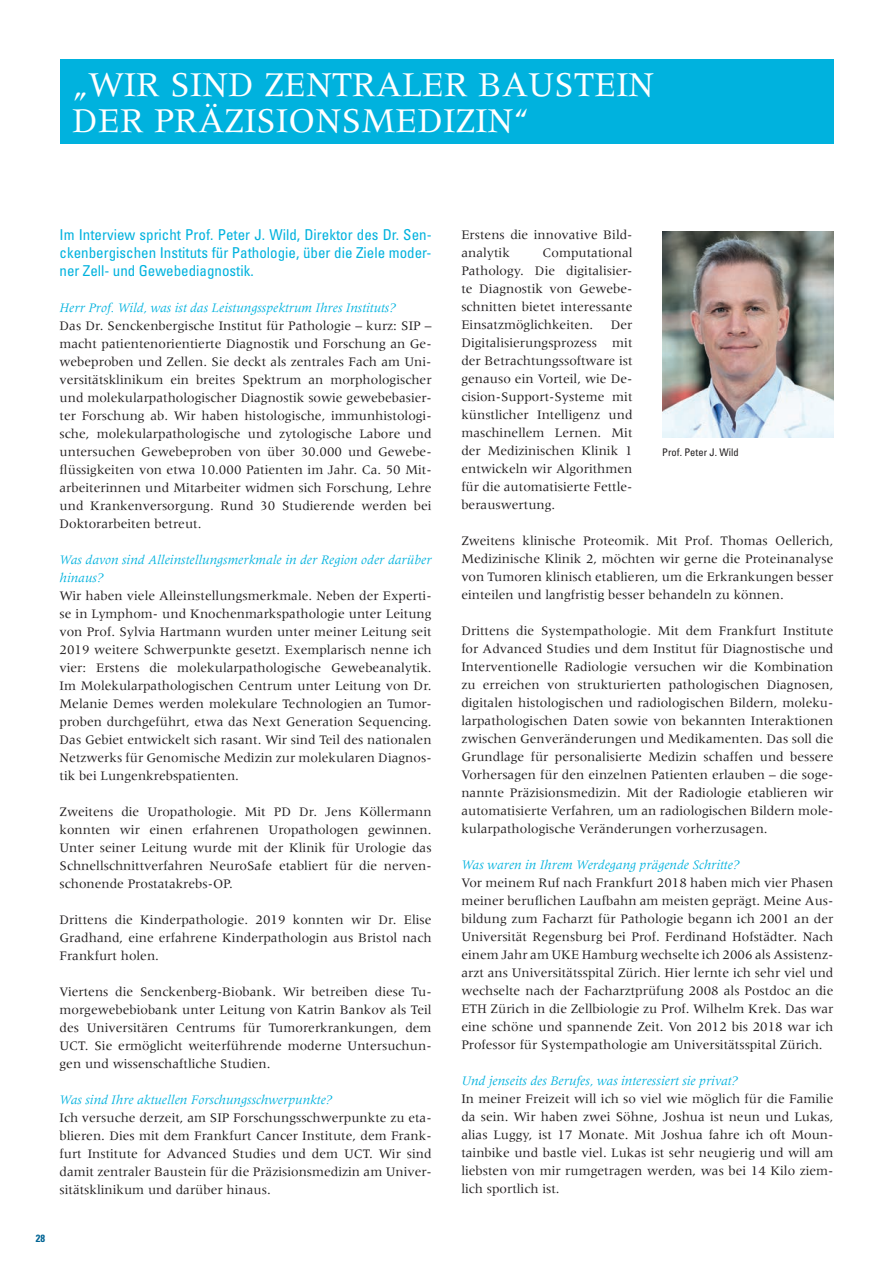
<style>
.page{position:relative;width:893px;height:1263px;background:#fff}
.page>*{position:absolute;margin:0;border:0;box-sizing:border-box;transform-origin:0 0}
.t1{font:36px/36px "Meridien LT Std";color:#fff}
.t2{font:condensed 15px/18px "Univers";color:#00b2de;text-align:justify}
.t3{font:13.5px/18px "Meridien LT Std";color:#231f20;text-align:justify}
.t4{font:italic 13.5px/18px "Meridien LT Std";color:#00b2de}
.t5{font:condensed 10.5px "Univers";color:#231f20}
.t6{font:700 condensed 10.5px "Univers";color:#006494}
</style>
<div class="page">
<img style="left:662px;top:231px;width:171px;height:207px">
<div style="left:60px;top:60px;width:773px;height:84px;background:#00b2de"></div>
<h1 class="t1" style="left:72px;top:66px;width:583px">„WIR SIND ZENTRALER BAUSTEIN<br>DER PRÄZISIONSMEDIZIN“</h1>
<p class="t2" style="left:60px;top:225px;width:374px">Im Interview spricht Prof. Peter J. Wild, Direktor des Dr. Sen&shy;ckenbergischen Instituts für Pathologie, über die Ziele moder&shy;ner Zell- und Gewebediagnostik.</p>
<p class="t4" style="left:60px;top:298px;width:337px">Herr Prof. Wild, was ist das Leistungsspektrum Ihres Instituts?</p>
<p class="t3" style="left:60px;top:316px;width:374px">Das Dr. Senckenbergische Institut für Pathologie – kurz: SIP – macht patientenorientierte Diagnostik und Forschung an Ge&shy;webeproben und Zellen. Sie deckt als zentrales Fach am Uni&shy;versitätsklinikum ein breites Spektrum an morphologischer und molekularpathologischer Diagnostik sowie gewebebasier&shy;ter Forschung ab. Wir haben histologische, immunhistologi&shy;sche, molekularpathologische und zytologische Labore und untersuchen Gewebeproben von über 30.000 und Gewebe&shy;flüssigkeiten von etwa 10.000 Patienten im Jahr. Ca. 50 Mit&shy;arbeiterinnen und Mitarbeiter widmen sich Forschung, Lehre und Krankenversorgung. Rund 30 Studierende werden bei Doktorarbeiten betreut.</p>
<p class="t4" style="left:60px;top:550px;width:374px">Was davon sind Alleinstellungsmerkmale in der Region oder darüber hinaus?</p>
<p class="t3" style="left:60px;top:586px;width:374px">Wir haben viele Alleinstellungsmerkmale. Neben der Experti&shy;se in Lymphom- und Knochenmarkspathologie unter Leitung von Prof. Sylvia Hartmann wurden unter meiner Leitung seit 2019 weitere Schwerpunkte gesetzt. Exemplarisch nenne ich vier: Erstens die molekularpathologische Gewebeanalytik.<br>Im Molekularpathologischen Centrum unter Leitung von Dr.<br>Melanie Demes werden molekulare Technologien an Tumor&shy;proben durchgeführt, etwa das Next Generation Sequencing.<br>Das Gebiet entwickelt sich rasant. Wir sind Teil des nationalen Netzwerks für Genomische Medizin zur molekularen Diagnos&shy;tik bei Lungenkrebspatienten.</p>
<p class="t3" style="left:60px;top:802px;width:374px">Zweitens die Uropathologie. Mit PD Dr. Jens Köllermann konnten wir einen erfahrenen Uropathologen gewinnen.<br>Unter seiner Leitung wurde mit der Klinik für Urologie das Schnellschnittverfahren NeuroSafe etabliert für die nerven&shy;schonende Prostatakrebs-OP.</p>
<p class="t3" style="left:60px;top:910px;width:374px">Drittens die Kinderpathologie. 2019 konnten wir Dr. Elise Gradhand, eine erfahrene Kinderpathologin aus Bristol nach Frankfurt holen.</p>
<p class="t3" style="left:60px;top:982px;width:374px">Viertens die Senckenberg-Biobank. Wir betreiben diese Tu&shy;morgewebebiobank unter Leitung von Katrin Bankov als Teil des Universitären Centrums für Tumorerkrankungen, dem UCT. Sie ermöglicht weiterführende moderne Untersuchun&shy;gen und wissenschaftliche Studien.</p>
<p class="t4" style="left:60px;top:1090px;width:274px">Was sind Ihre aktuellen Forschungsschwerpunkte?</p>
<p class="t3" style="left:60px;top:1108px;width:374px">Ich versuche derzeit, am SIP Forschungsschwerpunkte zu eta&shy;blieren. Dies mit dem Frankfurt Cancer Institute, dem Frank&shy;furt Institute for Advanced Studies und dem UCT. Wir sind damit zentraler Baustein für die Präzisionsmedizin am Univer&shy;sitätsklinikum und darüber hinaus.</p>
<p class="t6" style="left:36px;top:1231px;width:11px">28</p>
<p class="t3" style="left:461px;top:226px;width:173px">Erstens die innovative Bild&shy;analytik</p>
<p class="t3" style="left:461px;top:244px;width:173px;text-indent:81px">Computational Pathology. Die digitalisier&shy;te Diagnostik von Gewebe&shy;schnitten bietet interessante Einsatzmöglichkeiten.</p>
<p class="t3" style="left:461px;top:316px;width:173px;text-indent:149px">Der Digitalisierungsprozess mit der Betrachtungssoftware ist genauso ein Vorteil, wie De&shy;cision-Support-Systeme mit künstlicher Intelligenz und maschinellem Lernen. Mit der Medizinischen Klinik 1 entwickeln wir Algorithmen für die automatisierte Fettle&shy;berauswertung.</p>
<p class="t3" style="left:461px;top:532px;width:374px">Zweitens klinische Proteomik. Mit Prof. Thomas Oellerich, Medizinische Klinik 2, möchten wir gerne die Proteinanalyse von Tumoren klinisch etablieren, um die Erkrankungen besser einteilen und langfristig besser behandeln zu können.</p>
<p class="t3" style="left:461px;top:622px;width:374px">Drittens die Systempathologie. Mit dem Frankfurt Institute for Advanced Studies und dem Institut für Diagnostische und Interventionelle Radiologie versuchen wir die Kombination zu erreichen von strukturierten pathologischen Diagnosen, digitalen histologischen und radiologischen Bildern, moleku&shy;larpathologischen Daten sowie von bekannten Interaktionen zwischen Genveränderungen und Medikamenten. Das soll die Grundlage für personalisierte Medizin schaffen und bessere Vorhersagen für den einzelnen Patienten erlauben – die soge&shy;nannte Präzisionsmedizin. Mit der Radiologie etablieren wir automatisierte Verfahren, um an radiologischen Bildern mole&shy;kularpathologische Veränderungen vorherzusagen.</p>
<p class="t4" style="left:461px;top:856px;width:279px">Was waren in Ihrem Werdegang prägende Schritte?</p>
<p class="t3" style="left:461px;top:874px;width:374px">Vor meinem Ruf nach Frankfurt 2018 haben mich vier Phasen meiner beruflichen Laufbahn am meisten geprägt. Meine Aus&shy;bildung zum Facharzt für Pathologie begann ich 2001 an der Universität Regensburg bei Prof. Ferdinand Hofstädter. Nach einem Jahr am UKE Hamburg wechselte ich 2006 als Assistenz - arzt ans Universitätsspital Zürich. Hier lernte ich sehr viel und wechselte nach der Facharztprüfung 2008 als Postdoc an die ETH Zürich in die Zellbiologie zu Prof. Wilhelm Krek. Das war eine schöne und spannende Zeit. Von 2012 bis 2018 war ich Professor für Systempathologie am Universitätsspital Zürich.</p>
<p class="t4" style="left:461px;top:1072px;width:278px">Und jenseits des Berufes, was interessiert sie privat?</p>
<p class="t3" style="left:461px;top:1090px;width:374px">In meiner Freizeit will ich so viel wie möglich für die Familie da sein. Wir haben zwei Söhne, Joshua ist neun und Lukas, alias Luggy, ist 17 Monate. Mit Joshua fahre ich oft Moun&shy;tainbike und bastle viel. Lukas ist sehr neugierig und will am liebsten von mir rumgetragen werden, was bei 14 Kilo ziem&shy;lich sportlich ist.</p>
<p class="t5" style="left:662px;top:445px;width:78px">Prof. Peter J. Wild</p>
</div>
